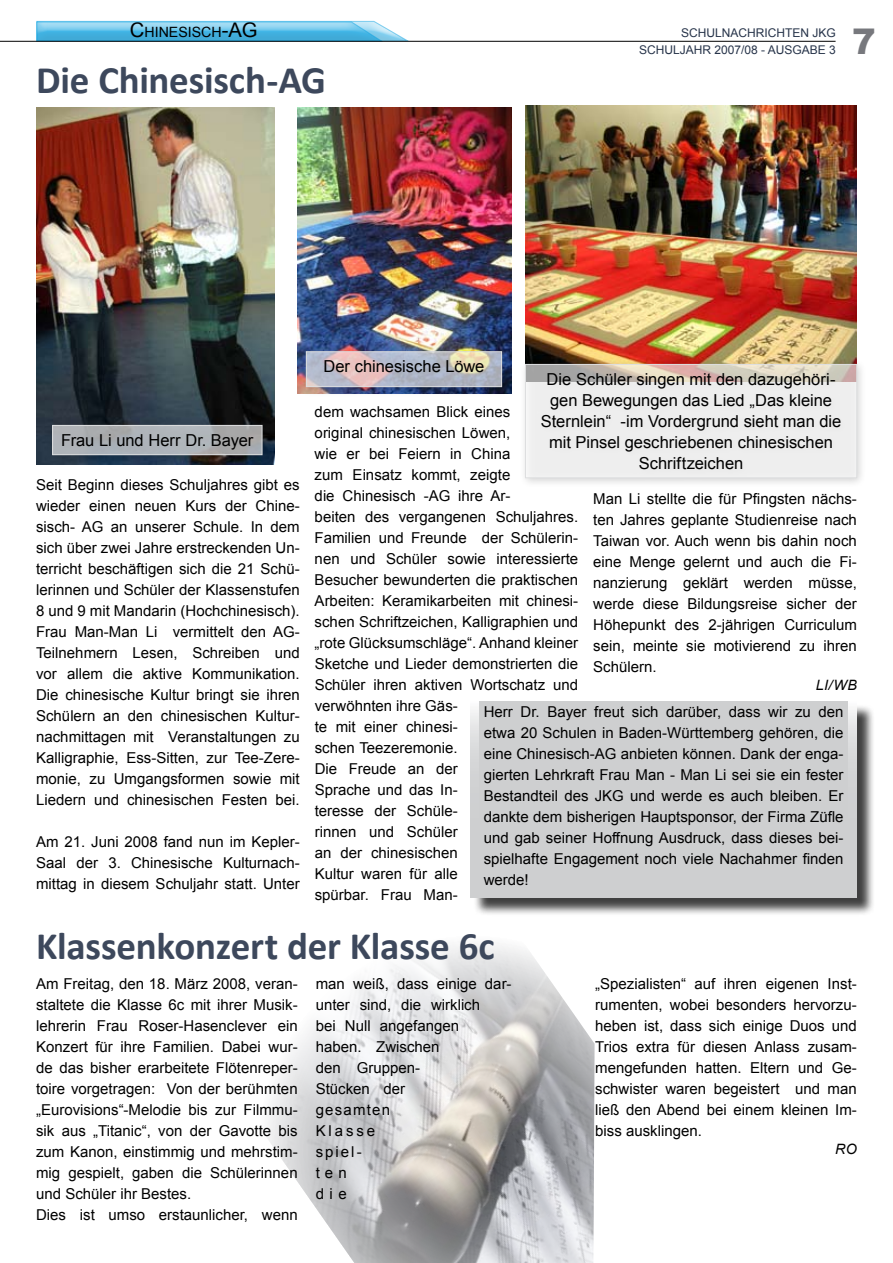
<style>
.page{position:relative;width:893px;height:1263px;background:#fff}
.page>*{position:absolute;margin:0;border:0;box-sizing:border-box;transform-origin:0 0}
.t1{font:700 39px "Calibri";letter-spacing:-.005em;color:#3d485c}
.t2{font:900 35.4px "Arial";color:#77787d}
.t3{font:16.5px/21px "Arial";letter-spacing:-.005em;color:#000;text-align:center}
.t4{font:15px/21px "Arial";color:#000;text-align:justify}
.t5{font:italic 14.25px "Arial";color:#000}
.t6{font:14.1px "Arial";color:#000}
.t7{font:12px "Arial";color:#27344a}
.s1{font-size:20.25px}
</style>
<div class="page">
<svg style="left:36px;top:20px;width:374px;height:21px;background:#71c3e6"></svg>
<hr style="left:0;top:41px;width:836px;height:1px;background:#000">
<img style="left:525px;top:106px;width:332px;height:252px">
<div style="left:519px;top:358px;width:348px;height:131px;background:#000;opacity:.28"></div>
<svg style="left:527px;top:366px;width:328px;height:110px;background:#e8e6e5"></svg>
<div style="left:525px;top:364px;width:332px;height:114px;border:1px solid #dddedf"></div>
<img style="left:36px;top:108px;width:238px;height:356px">
<div style="left:46px;top:419px;width:226px;height:46px;background:#000;opacity:.28"></div>
<div style="left:53px;top:425px;width:209px;height:30px;background:linear-gradient(to right,#adb3b9,#aaacae)"></div>
<div style="left:52px;top:425px;width:210px;height:30px;border:1px solid #dddedf"></div>
<img style="left:297px;top:108px;width:215px;height:286px">
<div style="left:300px;top:346px;width:212px;height:52px;background:#000;opacity:.28"></div>
<svg style="left:308px;top:353px;width:192px;height:32px;background:#c4bec3"></svg>
<div style="left:306px;top:351px;width:196px;height:36px;border:1px solid #dddedf"></div>
<div style="left:473px;top:704px;width:403px;height:212px;background:#000;opacity:.75"></div>
<svg style="left:471px;top:702px;width:386px;height:195px;background:#d5d6d7"></svg>
<div style="left:480px;top:702px;width:368px;height:194px;background:#cecfd0"></div>
<img style="left:267px;top:882px;width:328px;height:381px">
<p class="t6" style="left:130px;top:23px;width:114px"><span class="s1">C</span>HINESISCH<span class="s1">-AG</span></p>
<p class="t7" style="left:681px;top:25px;width:155px">Schulnachrichten JKG</p>
<h2 class="t2" style="left:852px;top:15px;width:25px">7</h2>
<p class="t7" style="left:639px;top:42px;width:198px">Schuljahr 2007/08 - Ausgabe 3</p>
<h1 class="t1" style="left:36px;top:56px;width:291px">Die Chinesisch-AG</h1>
<p class="t3" style="left:61px;top:430px;width:194px">Frau Li und Herr Dr. Bayer</p>
<p class="t4" style="left:36px;top:474px;width:265px">Seit Beginn dieses Schuljahres gibt es wieder einen neuen Kurs der Chine&shy;sisch- AG an unserer Schule. I n dem sich über zwei Jahre erstreckenden U n&shy;terricht beschäftigen sich die 21 Schü&shy;lerinnen und Schüler der Klassenstufen 8 und 9 mit Mandarin (Hochchinesisch).<br>Frau Man-Man Li vermittelt den AG-Teilnehmern Lesen, Schreiben und vor allem die aktive Kommunikation.<br>Die chinesische Kultur bringt sie ihren Schülern an den chinesischen Kultur&shy;nachmittagen mit Veranstaltungen zu Kalligraphie, Ess-Sitten, zur Tee-Zere&shy;monie, zu U mgangsformen sowie mit Liedern und chinesischen Festen bei.</p>
<p class="t4" style="left:36px;top:831px;width:265px">Am 21. Juni 2008 fand nun im Kepler-Saal der 3. Chinesische Kulturnach&shy;mittag in diesem Schuljahr statt. U nter</p>
<p class="t3" style="left:323px;top:356px;width:163px">Der chinesische Löwe</p>
<p class="t3" style="left:541px;top:369px;width:302px">Die Schüler singen mit den dazugehöri&shy;gen Bewegungen das Lied „Das kleine Sternlein“ -im Vordergrund sieht man die mit Pinsel geschriebenen chinesischen Schriftzeichen</p>
<p class="t4" style="left:315px;top:402px;width:197px">dem wachsamen Blick eines original chinesischen Löwen, wie er bei Feiern in China zum Einsatz kommt, zeigte die Chinesisch -AG</p>
<p class="t4" style="left:315px;top:486px;width:265px;text-align:left;text-indent:144px">ihre Ar-<br>beiten des vergangenen Schuljahres.<br>Familien und Freunde der Schülerin&shy;nen und Schüler sowie interessierte<br>Besucher bewunderten die praktischen<br>Arbeiten: Keramikarbeiten mit chinesi&shy;schen Schriftzeichen, Kalligraphien und „rote Glücksumschläge“. Anhand kleiner<br>Sketche und Lieder demonstrierten die<br>Schüler ihren aktiven Wortschatz und verwöhnten ihre Gäs-<br>te mit einer chinesi-<br>schen Teezeremonie.<br>Die Freude an der<br>Sprache und das I n-<br>teresse der Schüle-<br>rinnen und Schüler<br>an der chinesischen<br>Kultur waren für alle<br>spürbar. Frau Man-</p>
<p class="t4" style="left:593px;top:488px;width:265px">Man Li stellte die für Pfingsten nächs&shy;ten Jahres geplante Studienreise nach Taiwan vor. Auch wenn bis dahin noch eine Menge gelernt und auch die Fi&shy;nanzierung geklärt werden müsse, werde diese Bildungsreise sicher der Höhepunkt des 2-jährigen Curriculum sein, meinte sie motivierend zu ihren Schülern.</p>
<p class="t5" style="left:816px;top:675px;width:42px">LI/WB</p>
<p class="t4" style="left:484px;top:701px;width:362px">Herr Dr. Bayer freut sich darüber, dass wir zu den etwa 20 Schulen in Baden-Württemberg gehören, die eine Chinesisch-AG anbieten können. Dank der enga&shy;gierten Lehrkraft Frau Man - Man Li sei sie ein fester Bestandteil des JKG und werde es auch bleiben. Er dankte dem bisherigen Hauptsponsor, der Firma Züfle und gab seiner Hoffnung Ausdruck, dass dieses bei&shy;spielhafte Engagement noch viele Nachahmer finden werde!</p>
<h1 class="t1" style="left:36px;top:922px;width:460px">Klassenkonzert der Klasse 6c</h1>
<p class="t4" style="left:36px;top:973px;width:263px;text-align:left">Am Freitag, den 18. März 2008, veran&shy;staltete die Klasse 6c mit ihrer Musik&shy;lehrerin Frau Roser-Hasenclever ein Konzert für ihre Familien. Dabei wur&shy;de das bisher erarbeitete Flötenreper&shy;toire vorgetragen: Von der berühmten „Eurovisions“-Melodie bis zur Filmmu&shy;sik aus „Titanic“, von der Gavotte bis zum Kanon, einstimmig und mehrstim&shy;mig gespielt, gaben die Schülerinnen und Schüler ihr Bestes.<br>Dies ist umso erstaunlicher, wenn</p>
<p class="t4" style="left:316px;top:973px;width:197px;text-align:left">man weiß, dass einige dar&shy;unter sind, die wirklich<br>bei Null angefangen<br>haben. Zwischen<br>den Gruppen-<br>Stücken der<br>gesamten<br>Klasse<br>spiel-<br>ten<br>die</p>
<p class="t4" style="left:595px;top:973px;width:263px">„Spezialisten“ auf ihren eigenen I nst&shy;rumenten, wobei besonders hervorzu&shy;heben ist, dass sich einige Duos und Trios extra für diesen Anlass zusam&shy;mengefunden hatten. Eltern und Ge&shy;schwister waren begeistert und man ließ den Abend bei einem kleinen I m&shy;biss ausklingen.</p>
<p class="t5" style="left:835px;top:1140px;width:23px">RO</p>
</div>
